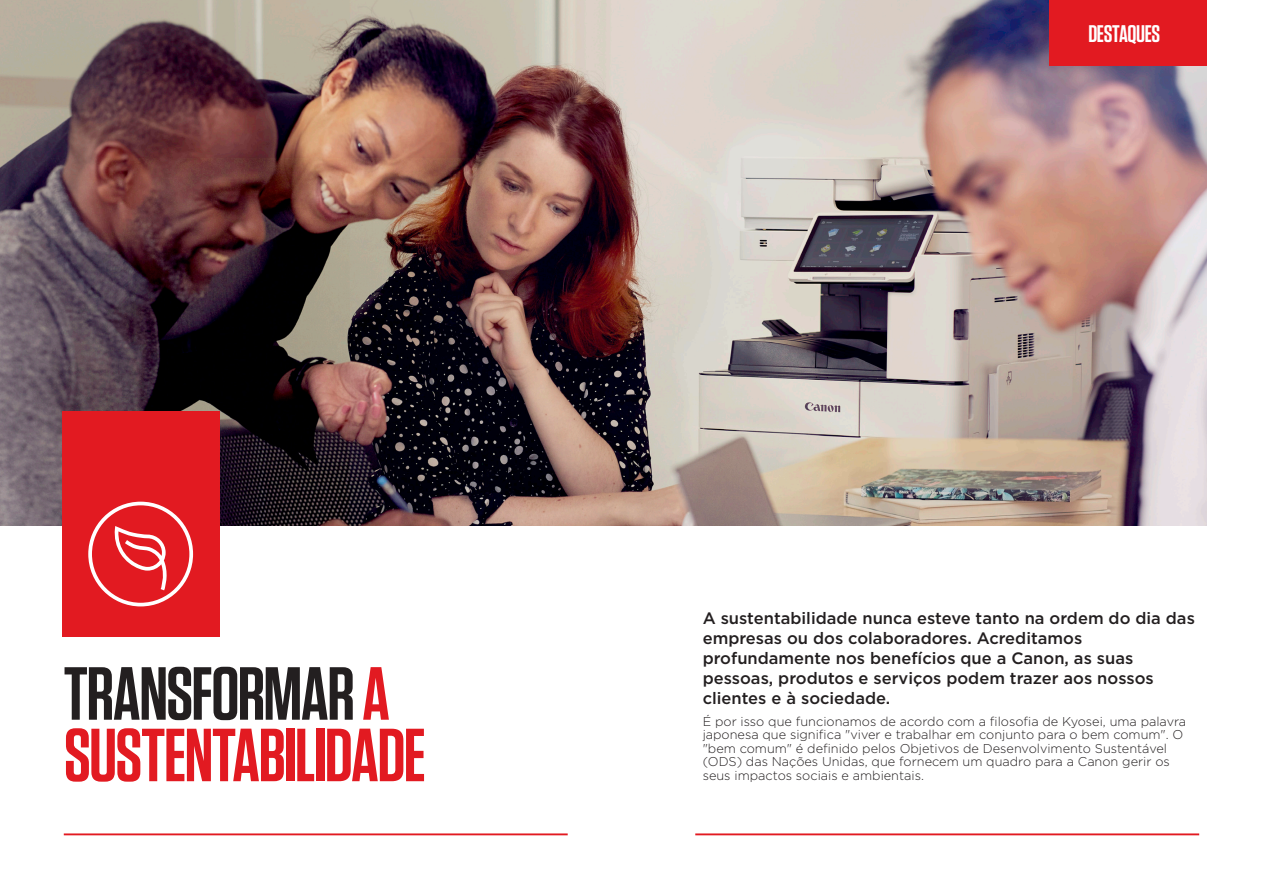
<style>
.page{position:relative;width:1263px;height:893px;background:#fff}
.page>*{position:absolute;margin:0;border:0;box-sizing:border-box;transform-origin:0 0}
.Subheading_BLACK{font:600 75px/61.5px "Tungsten";letter-spacing:-.025em;color:#e21a21}
.Subheading_BLACK-2{font:600 24px "Tungsten";letter-spacing:-.015em;color:#fff}
.Body{font:500 16.5px/19.8px "Gotham";color:#231f20}
.Body-2{font:300 12.75px/13.5px "Gotham";color:#231f20}
.s1{color:#231f20}
</style>
<div class="page">
<hr style="left:695px;top:833px;width:504px;height:2px;background:#e21a21">
<hr style="left:64px;top:833px;width:504px;height:2px;background:#e21a21">
<img style="left:0;top:0;width:1206px;height:525px">
<div style="left:62px;top:412px;width:157px;height:225px;background:#e21a21"></div>
<div style="left:1049px;top:0;width:157px;height:65px;background:#e21a21"></div>
<svg style="left:88px;top:502px;width:105px;height:104px"></svg>
<p class="Subheading_BLACK" style="left:64px;top:664px;width:364px"><span class="s1">TRANSFORMAR</span> A<br>SUSTENTABILIDADE</p>
<p class="Subheading_BLACK-2" style="left:1088px;top:21px;width:73px">DESTAQUES</p>
<p class="Body" style="left:703px;top:608px;width:494px">A sustentabilidade nunca esteve tanto na ordem do dia das empresas ou dos colaboradores. Acreditamos profundamente nos benefícios que a Canon, as suas pessoas, produtos e serviços podem trazer aos nossos clientes e à sociedade.</p>
<p class="Body-2" style="left:703px;top:714px;width:485px">É por isso que funcionamos de acordo com a filosofia de Kyosei, uma palavra japonesa que significa "viver e trabalhar em conjunto para o bem comum". O "bem comum" é definido pelos Objetivos de Desenvolvimento Sustentável (ODS) das Nações Unidas, que fornecem um quadro para a Canon gerir os seus impactos sociais e ambientais.</p>
</div>
